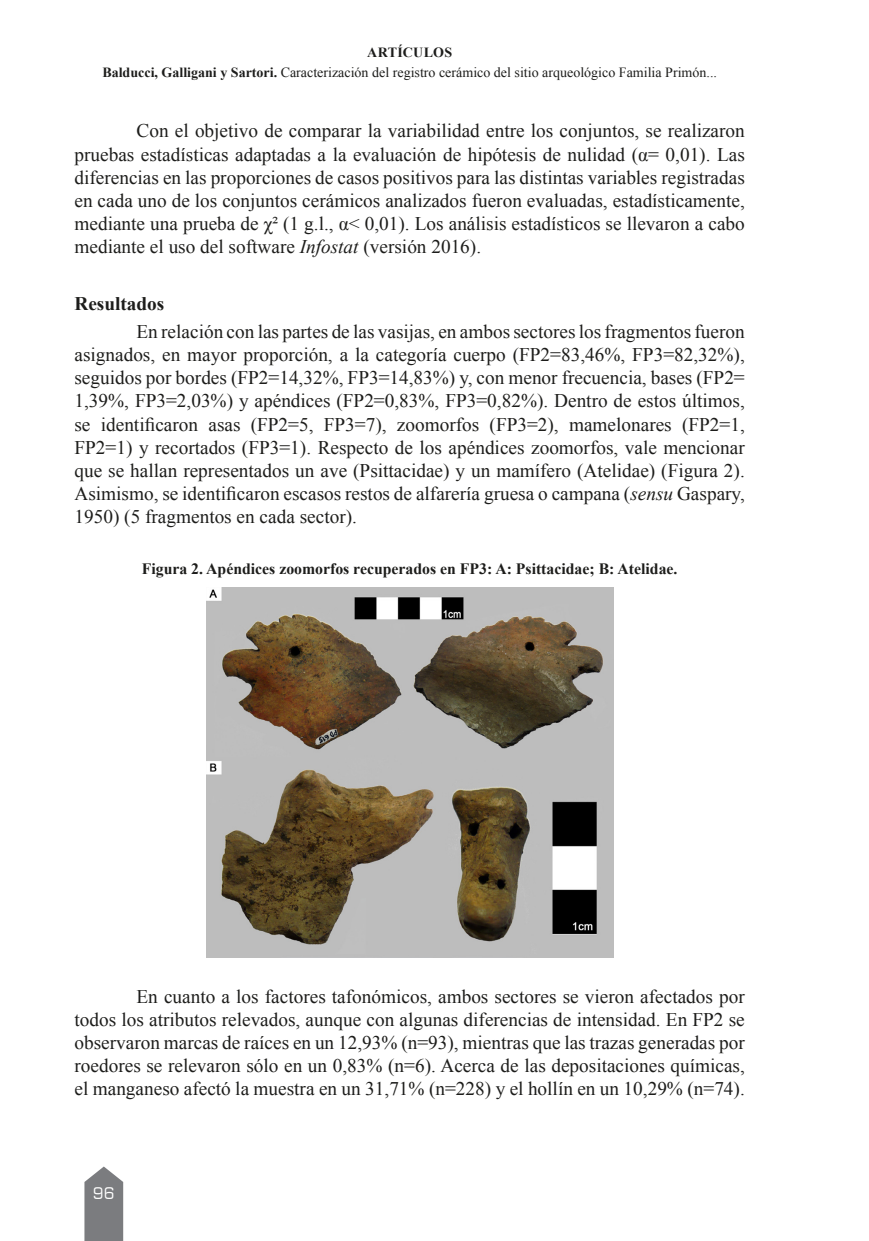
<style>
.page{position:relative;width:869px;height:1241px;background:#fff}
.page>*{position:absolute;margin:0;border:0;box-sizing:border-box;transform-origin:0 0}
.t1{font:19.25px/23.1px "Times New Roman";color:#1d1d1b;text-align:justify}
.t2{font:700 19.25px "Times New Roman";color:#1d1d1b}
.t3{font:700 15.75px "Times New Roman";color:#1d1d1b}
.t4{font:15.75px "Square 721 BT";color:#fff}
.t5{font:14px/20.5px "Times New Roman";color:#1d1d1b;text-align:center}
.s1{font-weight:700}
.s2{font-style:italic}
</style>
<div class="page">
<svg style="left:84px;top:1166px;width:39px;height:74px;background:#8b8b8e"></svg>
<img style="left:206px;top:588px;width:406px;height:369px">
<p class="t5" style="left:102px;top:41px;width:615px"><span class="s1">ARTÍCULOS<br>Balducci, Galligani y Sartori.</span> Caracterización del registro cerámico del sitio arqueológico Familia Primón...</p>
<p class="t1" style="left:74px;top:119px;width:671px;text-indent:62px">Con el objetivo de comparar la variabilidad entre los conjuntos, se realizaron pruebas estadísticas adaptadas a la evaluación de hipótesis de nulidad (α= 0,01). Las diferencias en las proporciones de casos positivos para las distintas variables registradas en cada uno de los conjuntos cerámicos analizados fueron evaluadas, estadísticamente, mediante una prueba de χ² (1 g.l., α&lt; 0,01). Los análisis estadísticos se llevaron a cabo mediante el uso del software <span class="s2">Infostat</span> (versión 2016).</p>
<p class="t2" style="left:74px;top:290px;width:91px">Resultados</p>
<p class="t1" style="left:74px;top:320px;width:671px;text-indent:62px">En relación con las partes de las vasijas, en ambos sectores los fragmentos fueron asignados, en mayor proporción, a la categoría cuerpo (FP2=83,46%, FP3=82,32%), seguidos por bordes (FP2=14,32%, FP3=14,83%) y, con menor frecuencia, bases (FP2= 1,39%, FP3=2,03%) y apéndices (FP2=0,83%, FP3=0,82%). Dentro de estos últimos, se identificaron asas (FP2=5, FP3=7), zoomorfos (FP3=2), mamelonares (FP2=1, FP2=1) y recortados (FP3=1). Respecto de los apéndices zoomorfos, vale mencionar que se hallan representados un ave (Psittacidae) y un mamífero (Atelidae) (Figura 2).<br>Asimismo, se identificaron escasos restos de alfarería gruesa o campana (<span class="s2">sensu</span> Gaspary, 1950) (5 fragmentos en cada sector).</p>
<p class="t3" style="left:142px;top:557px;width:537px">Figura 2. Apéndices zoomorfos recuperados en FP3: A: Psittacidae; B: Atelidae.</p>
<p class="t1" style="left:74px;top:984px;width:671px;text-indent:62px">En cuanto a los factores tafonómicos, ambos sectores se vieron afectados por todos los atributos relevados, aunque con algunas diferencias de intensidad. En FP2 se observaron marcas de raíces en un 12,93% (n=93), mientras que las trazas generadas por roedores se relevaron sólo en un 0,83% (n=6). Acerca de las depositaciones químicas, el manganeso afectó la muestra en un 31,71% (n=228) y el hollín en un 10,29% (n=74).</p>
<p class="t4" style="left:93px;top:1183px;width:23px">96</p>
</div>
